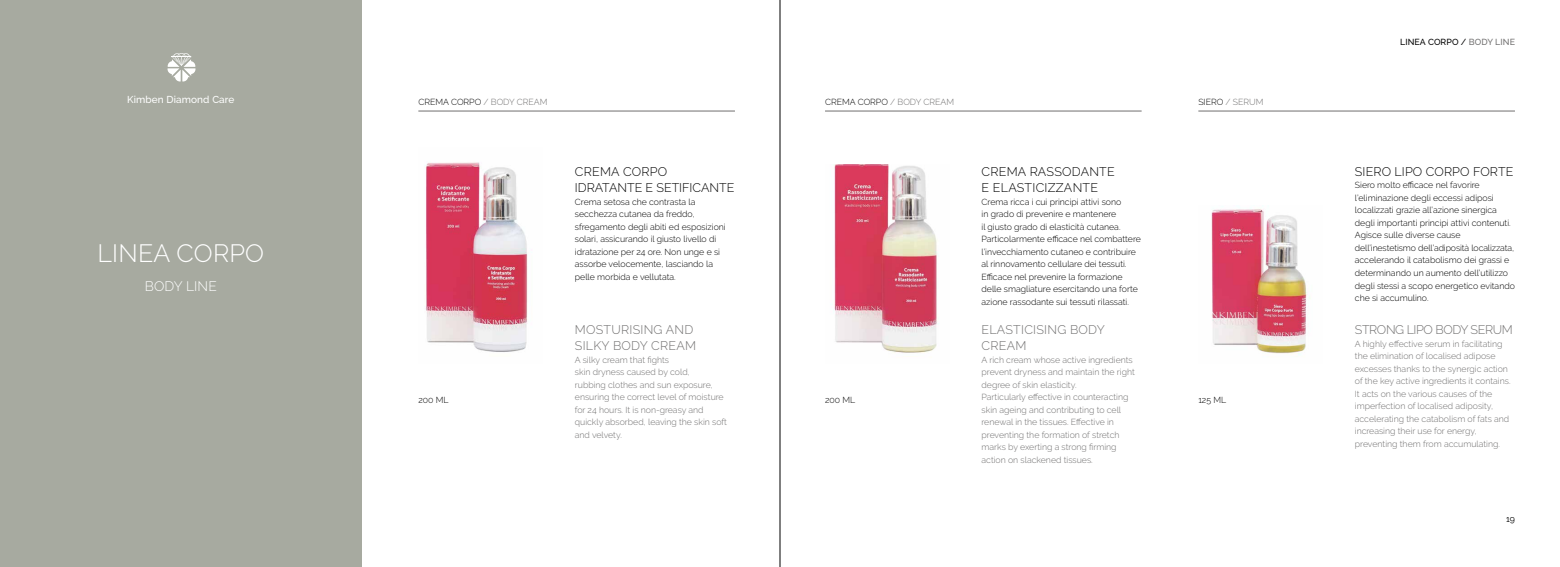
<style>
.page{position:relative;width:1560px;height:567px;background:#fff}
.page>*{position:absolute;margin:0;border:0;box-sizing:border-box;transform-origin:0 0}
.t1{font:300 25px "Raleway";letter-spacing:.01em;color:#fff}
.t2{font:300 13.75px "Raleway";letter-spacing:.01em;color:#fff}
.t3{font:300 12.5px/16.2px "Raleway";letter-spacing:.01em;color:#000}
.t4{font:300 12.5px/16.2px "Raleway";letter-spacing:.02em;color:#706f6f}
.t5{font:300 12.5px "Raleway";letter-spacing:-.03em;color:#706f6f}
.t6{font:500 10px "Raleway";letter-spacing:.01em;color:#fff}
.t7{font:300 8.75px/12.5px "Raleway";color:#000}
.t8{font:300 8.75px/12.5px "Raleway";color:#706f6f}
.t9{font:500 8.75px "Raleway";letter-spacing:.01em;color:#000}
.t10{font:8.75px "Raleway";color:#000}
.s1{color:#706f6f}
.s2{color:#000}
</style>
<div class="page">
<div style="left:0;top:0;width:361px;height:567px;background:#a7aaa0"></div>
<hr style="left:825px;top:111px;width:316px;height:1px;background:#706f6f">
<hr style="left:1198px;top:111px;width:316px;height:1px;background:#706f6f">
<hr style="left:418px;top:111px;width:317px;height:1px;background:#706f6f">
<img style="left:424px;top:162px;width:104px;height:190px">
<img style="left:834px;top:164px;width:105px;height:189px">
<img style="left:1211px;top:209px;width:100px;height:146px">
<svg style="left:167px;top:53px;width:28px;height:28px"></svg>
<hr style="left:779px;top:0;width:1px;height:567px;background:#000">
<p class="t6" style="left:127px;top:94px;width:109px">Kimben Diamond Care</p>
<h1 class="t1" style="left:97px;top:239px;width:168px">LINEA CORPO</h1>
<h2 class="t2" style="left:145px;top:278px;width:74px">BODY LINE</h2>
<p class="t7" style="left:418px;top:95px;width:131px">CREMA CORPO <span class="s1">/ BODY CREAM</span></p>
<p class="t7" style="left:418px;top:393px;width:32px">200 ML</p>
<h3 class="t3" style="left:575px;top:163px;width:161px">CREMA CORPO<br>IDRATANTE E SETIFICANTE</h3>
<p class="t7" style="left:575px;top:195px;width:152px">Crema setosa che contrasta la secchezza cutanea da freddo, sfregamento degli abiti ed esposizioni solari, assicurando il giusto livello di idratazione per 24 ore. Non unge e si assorbe velocemente, lasciando la pelle morbida e vellutata.</p>
<h3 class="t4" style="left:575px;top:322px;width:123px">MOSTURISING AND<br>SILKY BODY CREAM</h3>
<p class="t8" style="left:575px;top:354px;width:154px">A silky cream that fights<br>skin dryness caused by cold,<br>rubbing clothes and sun exposure, ensuring the correct level of moisture for 24 hours. It is non-greasy and quickly absorbed, leaving the skin soft and velvety.</p>
<p class="t7" style="left:825px;top:95px;width:131px">CREMA CORPO <span class="s1">/ BODY CREAM</span></p>
<p class="t8" style="left:1198px;top:95px;width:67px"><span class="s2">SIERO</span> / SERUM</p>
<h3 class="t3" style="left:981px;top:163px;width:135px">CREMA RASSODANTE<br>E ELASTICIZZANTE</h3>
<p class="t7" style="left:981px;top:195px;width:161px">Crema ricca i cui principi attivi sono<br>in grado di prevenire e mantenere<br>il giusto grado di elasticità cutanea.<br>Particolarmente efficace nel combattere l’invecchiamento cutaneo e contribuire al rinnovamento cellulare dei tessuti.<br>Efficace nel prevenire la formazione delle smagliature esercitando una forte azione rassodante sui tessuti rilassati.</p>
<h3 class="t4" style="left:981px;top:322px;width:125px">ELASTICISING BODY<br>CREAM</h3>
<p class="t8" style="left:981px;top:354px;width:155px">A rich cream whose active ingredients prevent dryness and maintain the right degree of skin elasticity.<br>Particularly effective in counteracting skin ageing and contributing to cell renewal in the tissues. Effective in preventing the formation of stretch marks by exerting a strong firming action on slackened tissues.</p>
<p class="t7" style="left:825px;top:393px;width:32px">200 ML</p>
<p class="t7" style="left:1198px;top:393px;width:29px">125 ML</p>
<p class="t9" style="left:1399px;top:37px;width:116px">LINEA CORPO / <span class="s1">BODY LINE</span></p>
<h3 class="t3" style="left:1354px;top:163px;width:160px">SIERO LIPO CORPO FORTE</h3>
<p class="t7" style="left:1354px;top:179px;width:161px">Siero molto efficace nel favorire l’eliminazione degli eccessi adiposi localizzati grazie all’azione sinergica degli importanti principi attivi contenuti.<br>Agisce sulle diverse cause dell’inestetismo dell’adiposità localizzata, accelerando il catabolismo dei grassi e determinando un aumento dell’utilizzo degli stessi a scopo energetico evitando che si accumulino.</p>
<h3 class="t5" style="left:1354px;top:322px;width:159px">STRONG LIPO BODY SERUM</h3>
<p class="t8" style="left:1354px;top:337px;width:157px">A highly effective serum in facilitating the elimination of localised adipose excesses thanks to the synergic action of the key active ingredients it contains.<br>It acts on the various causes of the imperfection of localised adiposity, accelerating the catabolism of fats and increasing their use for energy, preventing them from accumulating.</p>
<p class="t10" style="left:1505px;top:514px;width:10px">19</p>
</div>
